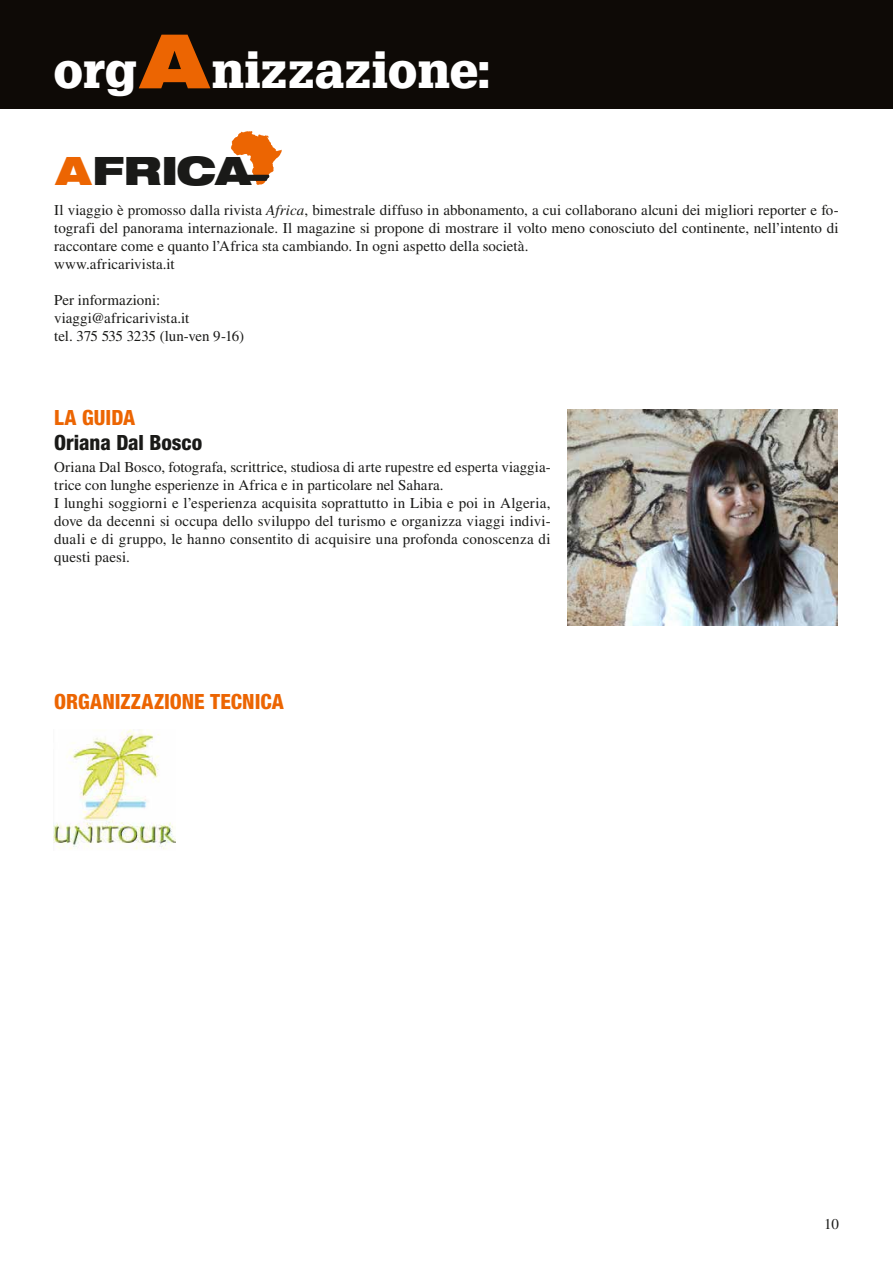
<style>
.page{position:relative;width:893px;height:1263px;background:#fff}
.page>*{position:absolute;margin:0;border:0;box-sizing:border-box;transform-origin:0 0}
.t1{font:900 expanded 75.15px "Helvetica Neue LT Std";color:#ec6502}
.t2{font:900 48.75px "Glypha LT Std";color:#fff}
.t3{font:900 expanded 39.3px "Helvetica Neue LT Std";color:#1a1a18}
.t4{font:800 condensed 21px "Helvetica Neue LT Std";color:#ec6502}
.t5{font:800 condensed 21px "Helvetica Neue LT Std";letter-spacing:-.005em;color:#1a1a18}
.t6{font:15px/18px "Times LT Std";letter-spacing:.005em;color:#1a1a18}
.s1{color:#ec6502}
.s2{font-style:italic}
</style>
<div class="page">
<svg style="left:230px;top:131px;width:52px;height:54px"></svg>
<div style="left:0;top:0;width:893px;height:108px;background:#0e0a06"></div>
<img style="left:568px;top:409px;width:270px;height:216px">
<img style="left:53px;top:729px;width:123px;height:121px">
<h1 class="t1" style="left:141px;top:12px;width:68px">A</h1>
<h2 class="t2" style="left:53px;top:41px;width:85px">org</h2>
<h2 class="t2" style="left:212px;top:41px;width:280px">nizzazione:</h2>
<h3 class="t3" style="left:56px;top:145px;width:196px"><span class="s1">A</span>FRICA</h3>
<p class="t6" style="left:54px;top:201px;width:786px">Il viaggio è promosso dalla rivista <span class="s2">Africa</span>, bimestrale diffuso in abbonamento, a cui collaborano alcuni dei migliori reporter e fo&shy;tografi del panorama internazionale. Il magazine si propone di mostrare il volto meno conosciuto del continente, nell’intento di raccontare come e quanto l’Africa sta cambiando. In ogni aspetto della società.<br>www.africarivista.it</p>
<p class="t6" style="left:54px;top:291px;width:192px">Per informazioni: viaggi@africarivista.it<br>tel. 375 535 3235 (lun-ven 9-16)</p>
<h3 class="t4" style="left:54px;top:404px;width:83px">LA GUIDA</h3>
<h3 class="t5" style="left:54px;top:430px;width:150px">Oriana Dal Bosco</h3>
<p class="t6" style="left:54px;top:458px;width:498px">Oriana Dal Bosco, fotografa, scrittrice, studiosa di arte rupestre ed esperta viaggia&shy;trice con lunghe esperienze in Africa e in particolare nel Sahara.<br>I lunghi soggiorni e l’esperienza acquisita soprattutto in Libia e poi in Algeria, dove da decenni si occupa dello sviluppo del turismo e organizza viaggi indivi&shy;duali e di gruppo, le hanno consentito di acquisire una profonda conoscenza di questi paesi.</p>
<h3 class="t4" style="left:54px;top:689px;width:231px">ORGANIZZAZIONE TECNICA</h3>
<p class="t6" style="left:824px;top:1214px;width:16px">10</p>
</div>
